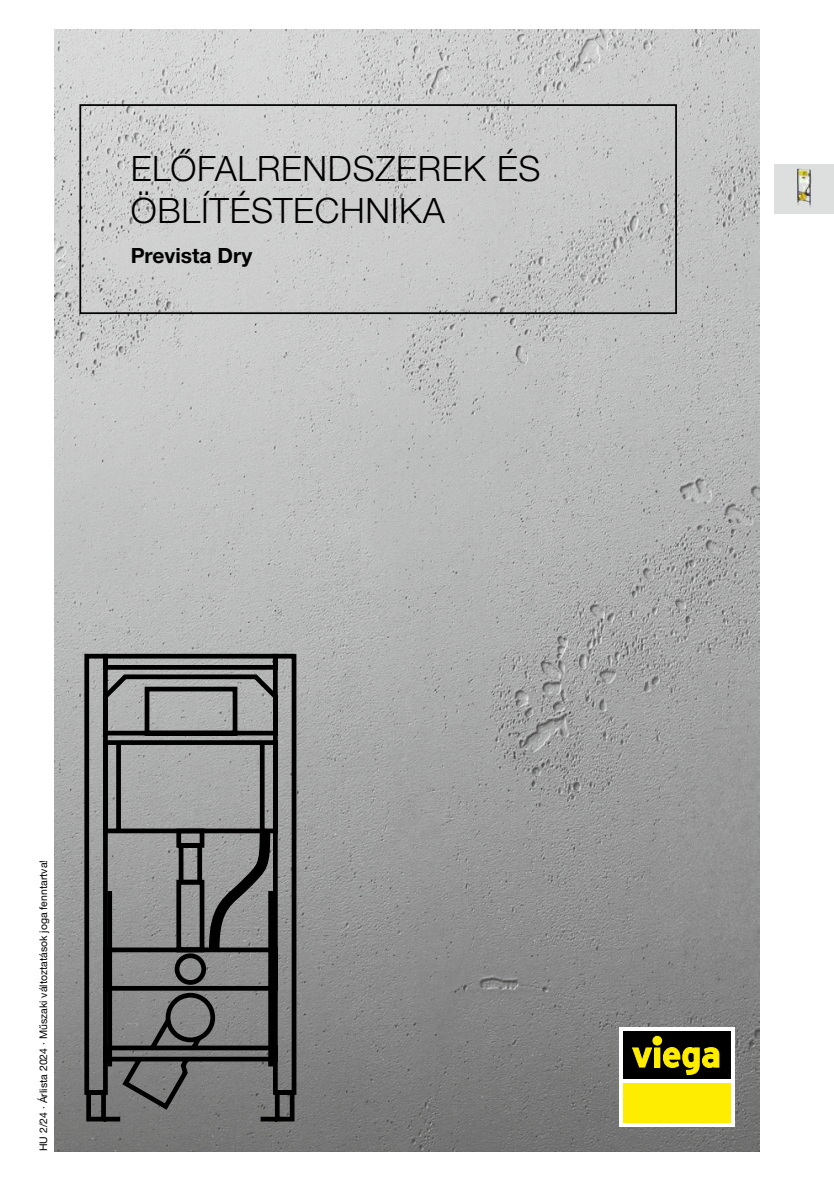
<style>
.page{position:relative;width:834px;height:1181px;background:#fff}
.page>*{position:absolute;margin:0;border:0;box-sizing:border-box;transform-origin:0 0}
.t1{font:35px/42px "M Ying Hei PR Cfor Viega W3";letter-spacing:.02em;color:#000}
.t2{font:21px "M Ying Hei PR Cfor Viega W7";color:#000}
.t3{font:10.5px "M Ying Hei PR Cfor Viega W4";color:#000}
</style>
<div class="page">
<img style="left:55px;top:30px;width:704px;height:1121px">
<svg style="left:82px;top:651px;width:217px;height:472px;background:#787878"></svg>
<svg style="left:204px;top:820px;width:71px;height:6px"></svg>
<svg style="left:105px;top:826px;width:170px;height:245px;background:#727373"></svg>
<div style="left:79px;top:104px;width:597px;height:210px;border:2px solid #000"></div>
<div style="left:774px;top:164px;width:59px;height:49px;background:#dddede"></div>
<img style="left:797px;top:169px;width:14px;height:39px">
<div style="left:619px;top:1027px;width:115px;height:99px;background:linear-gradient(to right,#fff,#fff)"></div>
<div style="left:623px;top:1082px;width:107px;height:40px;background:#ffed00"></div>
<div style="left:623px;top:1031px;width:107px;height:47px;background:#000"></div>
<svg style="left:632px;top:1047px;width:20px;height:20px"></svg>
<div style="left:654px;top:1048px;width:5px;height:19px;background:#ffed00"></div>
<div style="left:654px;top:1047px;width:6px;height:20px;border:1px solid #ffed00"></div>
<div style="left:652px;top:1036px;width:9px;height:9px;background:#ffed00;border-radius:50%"></div>
<div style="left:652px;top:1036px;width:10px;height:9px;border:1px solid #ffed00;border-radius:50%"></div>
<svg style="left:662px;top:1047px;width:57px;height:28px"></svg>
<h1 class="t1" style="left:131px;top:147px;width:411px">ELŐFALRENDSZEREK ÉS<br>ÖBLÍTÉSTECHNIKA</h1>
<h2 class="t2" style="left:131px;top:242px;width:123px">Prevista Dry</h2>
<p class="t3" style="left:37px;top:1151px;width:293px;rotate:-90deg">HU 2/24 · Árlista 2024 · Műszaki változtatások joga fenntartva!</p>
</div>
